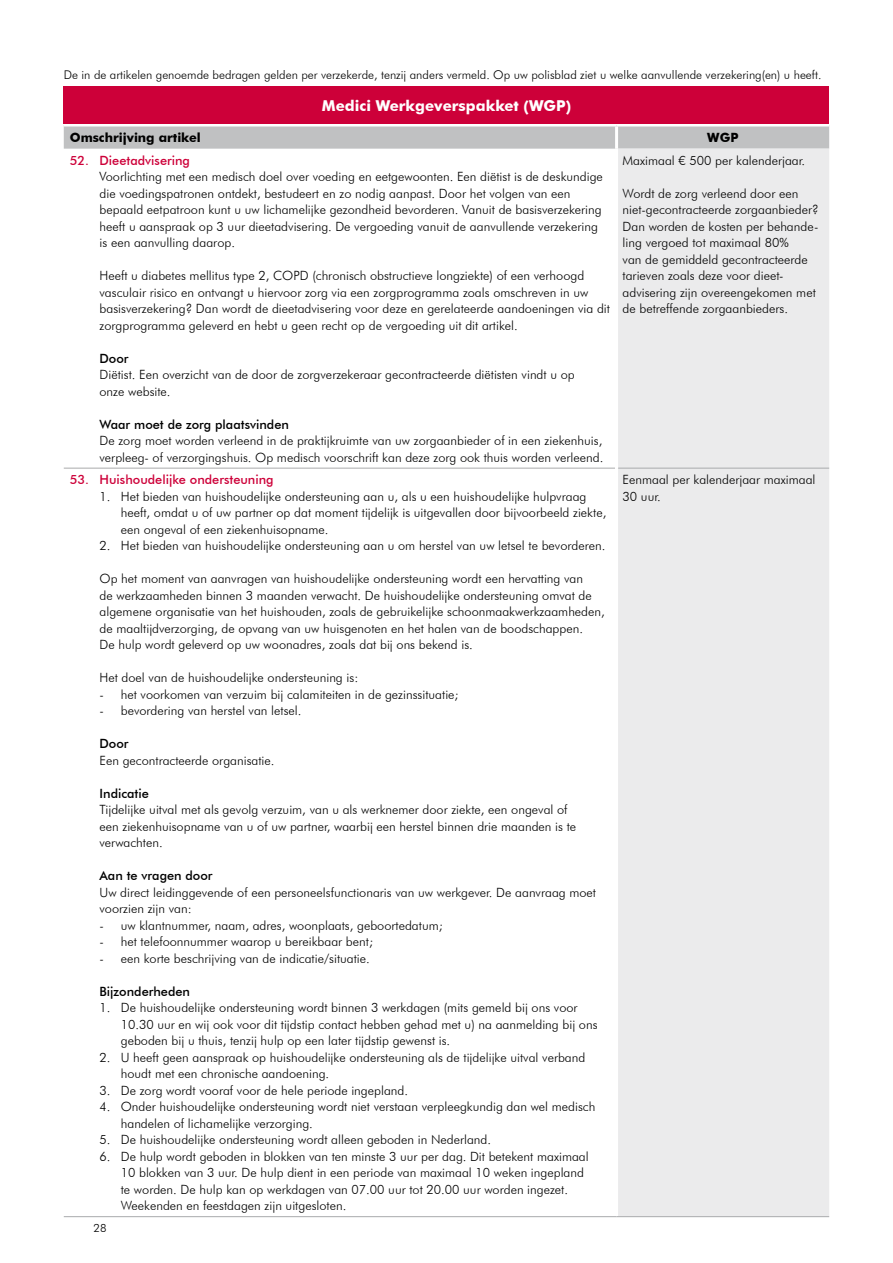
<style>
.page{position:relative;width:893px;height:1263px;background:#fff}
.page>*{position:absolute;margin:0;border:0;box-sizing:border-box;transform-origin:0 0}
.t1{font:700 15px "Futura BT";color:#fff}
.t2{font:300 12.75px/16.5px "Futura BT";color:#000}
.t3{font:500 12.75px "Futura BT";color:#000}
.t4{font:500 12.75px "Futura BT";color:#cd0039}
.t5{font:700 12.75px "Futura BT";color:#000}
.t6{font:300 12px "Futura BT";color:#000}
.t7{font:300 11.25px "Futura BT";color:#000}
</style>
<div class="page">
<svg style="left:64px;top:126px;width:765px;height:23px;background:#c2c3c4"></svg>
<div style="left:618px;top:149px;width:211px;height:1067px;background:#ebebec"></div>
<hr style="left:64px;top:468px;width:551px;height:1px;background:#a9aaac">
<hr style="left:618px;top:468px;width:211px;height:1px;background:#a9aaac">
<hr style="left:615px;top:126px;width:3px;height:23px;background:#fff">
<hr style="left:64px;top:1216px;width:553px;height:1px;background:#a9aaac">
<hr style="left:617px;top:1216px;width:212px;height:1px;background:#a9aaac">
<div style="left:64px;top:86px;width:765px;height:37px;background:#cd0039"></div>
<p class="t6" style="left:64px;top:67px;width:759px">De in de artikelen genoemde bedragen gelden per verzekerde, tenzij anders vermeld. Op uw polisblad ziet u welke aanvullende verzekering(en) u heeft.</p>
<p class="t1" style="left:322px;top:96px;width:251px">Medici Werkgeverspakket (WGP)</p>
<p class="t5" style="left:70px;top:129px;width:133px">Omschrijving artikel</p>
<p class="t5" style="left:707px;top:129px;width:33px">WGP</p>
<p class="t4" style="left:70px;top:152px;width:122px">52. Dieetadvisering</p>
<p class="t2" style="left:100px;top:168px;width:505px">Voorlichting met een medisch doel over voeding en eetgewoonten. Een diëtist is de deskundige die voedingspatronen ontdekt, bestudeert en zo nodig aanpast. Door het volgen van een bepaald eetpatroon kunt u uw lichamelijke gezondheid bevorderen. Vanuit de basisverzekering heeft u aanspraak op 3 uur dieetadvisering. De vergoeding vanuit de aanvullende verzekering is een aanvulling daarop.</p>
<p class="t2" style="left:100px;top:267px;width:512px">Heeft u diabetes mellitus type 2, COPD (chronisch obstructieve longziekte) of een verhoogd vasculair risico en ontvangt u hiervoor zorg via een zorgprogramma zoals omschreven in uw basisverzekering? Dan wordt de dieetadvisering voor deze en gerelateerde aandoeningen via dit zorgprogramma geleverd en hebt u geen recht op de vergoeding uit dit artikel.</p>
<p class="t3" style="left:100px;top:350px;width:31px">Door</p>
<p class="t2" style="left:100px;top:366px;width:477px">Diëtist. Een overzicht van de door de zorgverzekeraar gecontracteerde diëtisten vindt u op onze website.</p>
<p class="t3" style="left:100px;top:416px;width:191px">Waar moet de zorg plaatsvinden</p>
<p class="t2" style="left:100px;top:432px;width:505px">De zorg moet worden verleend in de praktijkruimte van uw zorgaanbieder of in een ziekenhuis, verpleeg- of verzorgingshuis. Op medisch voorschrift kan deze zorg ook thuis worden verleend.</p>
<p class="t2" style="left:623px;top:152px;width:184px">Maximaal € 500 per kalenderjaar.</p>
<p class="t2" style="left:623px;top:185px;width:197px">Wordt de zorg verleend door een niet-gecontracteerde zorgaanbieder?<br>Dan worden de kosten per behande&shy;ling vergoed tot maximaal 80%<br>van de gemiddeld gecontracteerde tarieven zoals deze voor dieet&shy;advisering zijn overeengekomen met de betreffende zorgaanbieders.</p>
<p class="t4" style="left:70px;top:472px;width:205px">53. Huishoudelijke ondersteuning</p>
<p class="t2" style="left:121px;top:488px;width:487px;text-indent:-21px">1. Het bieden van huishoudelijke ondersteuning aan u, als u een huishoudelijke hulpvraag heeft, omdat u of uw partner op dat moment tijdelijk is uitgevallen door bijvoorbeeld ziekte, een ongeval of een ziekenhuisopname.</p>
<p class="t2" style="left:100px;top:537px;width:507px">2. Het bieden van huishoudelijke ondersteuning aan u om herstel van uw letsel te bevorderen.</p>
<p class="t2" style="left:100px;top:570px;width:507px">Op het moment van aanvragen van huishoudelijke ondersteuning wordt een hervatting van<br>de werkzaamheden binnen 3 maanden verwacht. De huishoudelijke ondersteuning omvat de algemene organisatie van het huishouden, zoals de gebruikelijke schoonmaakwerkzaamheden, de maaltijdverzorging, de opvang van uw huisgenoten en het halen van de boodschappen.<br>De hulp wordt geleverd op uw woonadres, zoals dat bij ons bekend is.</p>
<p class="t2" style="left:100px;top:669px;width:260px">Het doel van de huishoudelijke ondersteuning is:</p>
<p class="t2" style="left:100px;top:686px;width:360px">- het voorkomen van verzuim bij calamiteiten in de gezinssituatie;</p>
<p class="t2" style="left:100px;top:702px;width:203px">- bevordering van herstel van letsel.</p>
<p class="t3" style="left:100px;top:736px;width:31px">Door</p>
<p class="t2" style="left:100px;top:752px;width:177px">Een gecontracteerde organisatie.</p>
<p class="t3" style="left:100px;top:785px;width:51px">Indicatie</p>
<p class="t2" style="left:100px;top:801px;width:478px">Tijdelijke uitval met als gevolg verzuim, van u als werknemer door ziekte, een ongeval of een ziekenhuisopname van u of uw partner, waarbij een herstel binnen drie maanden is te verwachten.</p>
<p class="t3" style="left:100px;top:868px;width:115px">Aan te vragen door</p>
<p class="t2" style="left:100px;top:884px;width:498px">Uw direct leidinggevende of een personeelsfunctionaris van uw werkgever. De aanvraag moet voorzien zijn van:</p>
<p class="t2" style="left:100px;top:917px;width:345px">- uw klantnummer, naam, adres, woonplaats, geboortedatum;</p>
<p class="t2" style="left:100px;top:933px;width:275px">- het telefoonnummer waarop u bereikbaar bent;</p>
<p class="t2" style="left:100px;top:950px;width:272px">- een korte beschrijving van de indicatie/situatie.</p>
<p class="t3" style="left:100px;top:983px;width:92px">Bijzonderheden</p>
<p class="t2" style="left:121px;top:999px;width:478px;text-indent:-21px">1. De huishoudelijke ondersteuning wordt binnen 3 werkdagen (mits gemeld bij ons voor<br>10.30 uur en wij ook voor dit tijdstip contact hebben gehad met u) na aanmelding bij ons geboden bij u thuis, tenzij hulp op een later tijdstip gewenst is.</p>
<p class="t2" style="left:121px;top:1049px;width:466px;text-indent:-21px">2. U heeft geen aanspraak op huishoudelijke ondersteuning als de tijdelijke uitval verband houdt met een chronische aandoening.</p>
<p class="t2" style="left:100px;top:1082px;width:310px">3. De zorg wordt vooraf voor de hele periode ingepland.</p>
<p class="t2" style="left:121px;top:1098px;width:476px;text-indent:-21px">4. Onder huishoudelijke ondersteuning wordt niet verstaan verpleegkundig dan wel medisch handelen of lichamelijke verzorging.</p>
<p class="t2" style="left:100px;top:1131px;width:393px">5. De huishoudelijke ondersteuning wordt alleen geboden in Nederland.</p>
<p class="t2" style="left:121px;top:1148px;width:469px;text-indent:-21px">6. De hulp wordt geboden in blokken van ten minste 3 uur per dag. Dit betekent maximaal 10 blokken van 3 uur. De hulp dient in een periode van maximaal 10 weken ingepland te worden. De hulp kan op werkdagen van 07.00 uur tot 20.00 uur worden ingezet.<br>Weekenden en feestdagen zijn uitgesloten.</p>
<p class="t7" style="left:94px;top:1221px;width:14px">28</p>
<p class="t2" style="left:623px;top:471px;width:194px">Eenmaal per kalenderjaar maximaal<br>30 uur.</p>
</div>
